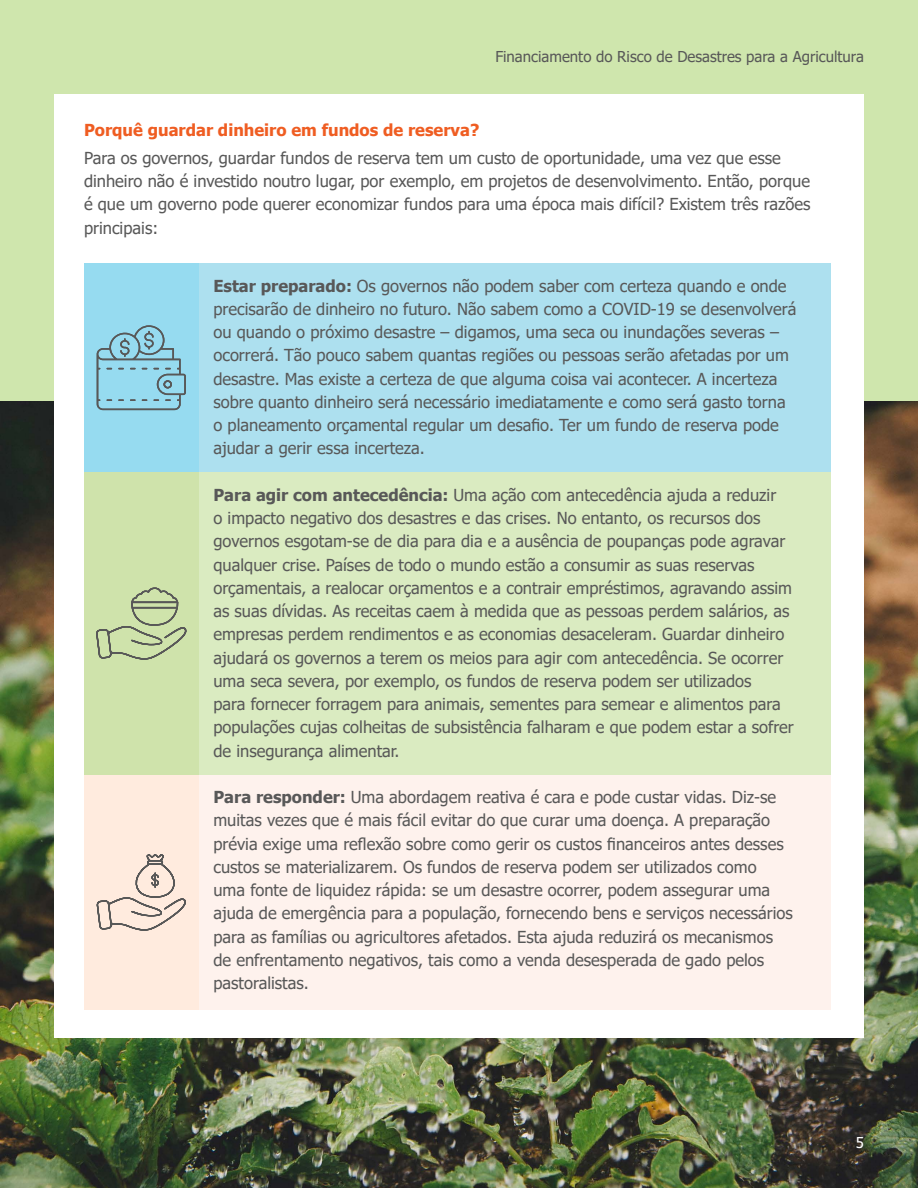
<style>
.page{position:relative;width:918px;height:1188px;background:#fff}
.page>*{position:absolute;margin:0;border:0;box-sizing:border-box;transform-origin:0 0}
.t1{font:16.5px/23.2px "Tahoma";color:#585858}
.t2{font:700 16.5px "Tahoma";color:#ef5d22}
.t3{font:15px "Tahoma";color:#585858}
.t4{font:15px "Tahoma";color:#fff}
.s1{font-weight:700}
</style>
<div class="page">
<div style="left:0;top:0;width:918px;height:401px;background:#cfe6ad"></div>
<img style="left:0;top:401px;width:918px;height:787px">
<div style="left:54px;top:94px;width:810px;height:943px;background:#fff"></div>
<div style="left:199px;top:264px;width:632px;height:208px;background:#ade0ef"></div>
<div style="left:84px;top:264px;width:115px;height:208px;background:#96dbf0"></div>
<svg style="left:97px;top:325px;width:89px;height:85px"></svg>
<div style="left:199px;top:472px;width:632px;height:303px;background:#daebc1"></div>
<div style="left:84px;top:472px;width:115px;height:303px;background:#cfe3ab"></div>
<svg style="left:96px;top:588px;width:91px;height:72px"></svg>
<div style="left:199px;top:775px;width:632px;height:235px;background:#fef2ed"></div>
<div style="left:84px;top:775px;width:115px;height:235px;background:#ffebde"></div>
<svg style="left:97px;top:854px;width:89px;height:77px"></svg>
<p class="t3" style="left:495px;top:47px;width:370px">Financiamento do Risco de Desastres para a Agricultura</p>
<p class="t2" style="left:84px;top:119px;width:397px">Porquê guardar dinheiro em fundos de reserva?</p>
<p class="t1" style="left:84px;top:147px;width:728px">Para os governos, guardar fundos de reserva tem um custo de oportunidade, uma vez que esse dinheiro não é investido noutro lugar, por exemplo, em projetos de desenvolvimento. Então, porque é que um governo pode querer economizar fundos para uma época mais difícil? Existem três razões principais:</p>
<p class="t1" style="left:213px;top:275px;width:584px"><span class="s1">Estar preparado:</span> Os governos não podem saber com certeza quando e onde precisarão de dinheiro no futuro. Não sabem como a COVID-19 se desenvolverá ou quando o próximo desastre – digamos, uma seca ou inundações severas – ocorrerá. Tão pouco sabem quantas regiões ou pessoas serão afetadas por um desastre. Mas existe a certeza de que alguma coisa vai acontecer. A incerteza sobre quanto dinheiro será necessário imediatamente e como será gasto torna o planeamento orçamental regular um desafio. Ter um fundo de reserva pode ajudar a gerir essa incerteza.</p>
<p class="t1" style="left:213px;top:484px;width:582px"><span class="s1">Para agir com antecedência:</span> Uma ação com antecedência ajuda a reduzir<br>o impacto negativo dos desastres e das crises. No entanto, os recursos dos governos esgotam-se de dia para dia e a ausência de poupanças pode agravar qualquer crise. Países de todo o mundo estão a consumir as suas reservas orçamentais, a realocar orçamentos e a contrair empréstimos, agravando assim as suas dívidas. As receitas caem à medida que as pessoas perdem salários, as empresas perdem rendimentos e as economias desaceleram. Guardar dinheiro ajudará os governos a terem os meios para agir com antecedência. Se ocorrer uma seca severa, por exemplo, os fundos de reserva podem ser utilizados<br>para fornecer forragem para animais, sementes para semear e alimentos para populações cujas colheitas de subsistência falharam e que podem estar a sofrer de insegurança alimentar.</p>
<p class="t1" style="left:213px;top:786px;width:581px"><span class="s1">Para responder:</span> Uma abordagem reativa é cara e pode custar vidas. Diz-se muitas vezes que é mais fácil evitar do que curar uma doença. A preparação prévia exige uma reflexão sobre como gerir os custos financeiros antes desses custos se materializarem. Os fundos de reserva podem ser utilizados como<br>uma fonte de liquidez rápida: se um desastre ocorrer, podem assegurar uma ajuda de emergência para a população, fornecendo bens e serviços necessários para as famílias ou agricultores afetados. Esta ajuda reduzirá os mecanismos de enfrentamento negativos, tais como a venda desesperada de gado pelos pastoralistas.</p>
<p class="t4" style="left:856px;top:1133px;width:10px">5</p>
</div>
